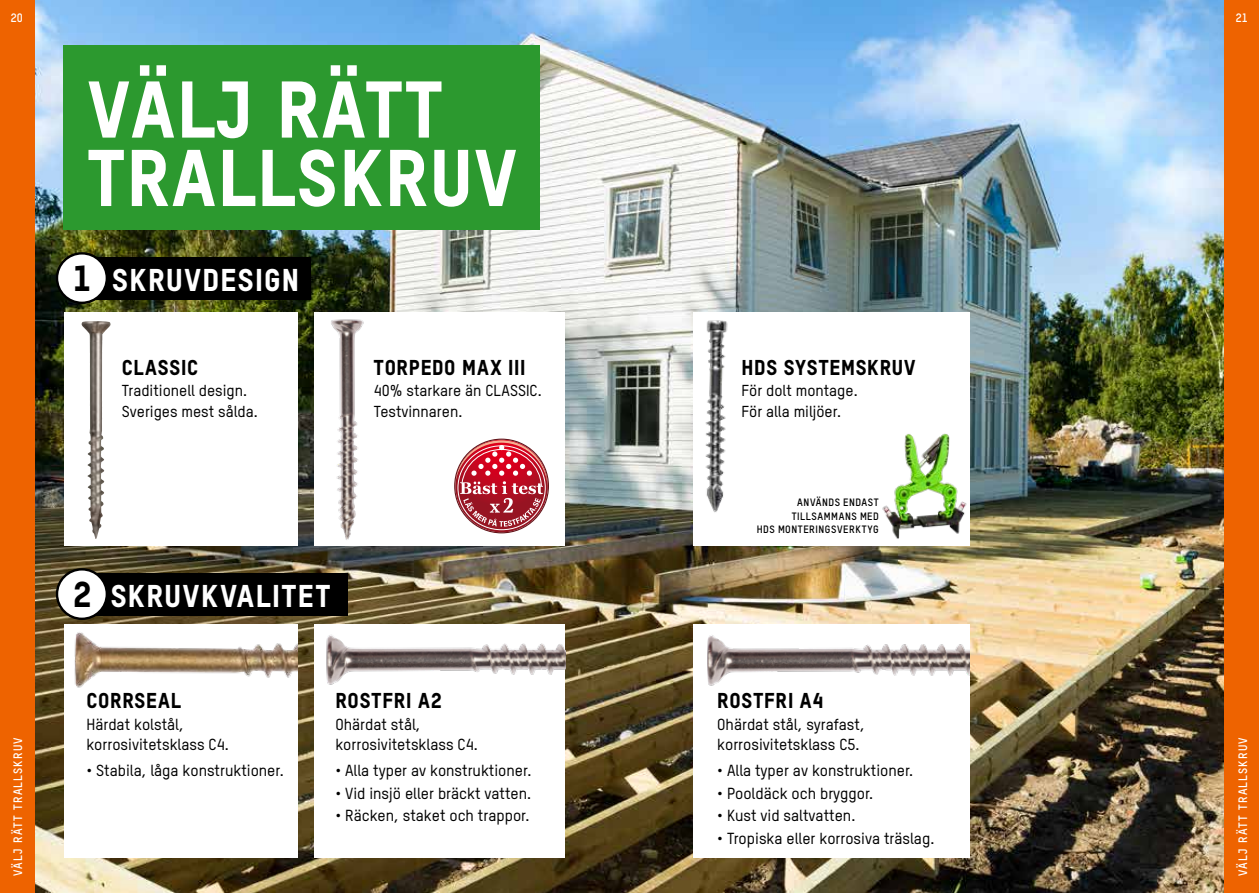
<style>
.page{position:relative;width:1259px;height:893px;background:#fff}
.page>*{position:absolute;margin:0;border:0;box-sizing:border-box;transform-origin:0 0}
.t1{font:800 78.9px/68.4px "TSTAR";letter-spacing:.03em;color:#fff}
.t2{font:800 31.05px "TSTAR";letter-spacing:.05em;color:#fff}
.t3{font:800 21.15px "TSTAR";letter-spacing:.04em;color:#000}
.t4{font:500 15.75px/19.5px "TSTAR";color:#000}
.t5{font:500 15.6px/20.9px "TSTAR";color:#000}
.t6{font:700 12px "TSTAR";letter-spacing:.1em;color:#fff}
.t7{font:700 10.5px/13.5px "TSTAR";letter-spacing:.055em;color:#000;text-align:right}
.s1{font-size:35.55px;color:#000}
</style>
<div class="page">
<img style="left:34px;top:0;width:1191px;height:893px">
<div style="left:64px;top:45px;width:476px;height:185px;background:#2c992f"></div>
<div style="left:1225px;top:0;width:34px;height:893px;background:#ee6300"></div>
<div style="left:0;top:0;width:34px;height:893px;background:#ee6300"></div>
<div style="left:64px;top:312px;width:234px;height:234px;background:#fff"></div>
<img style="left:82px;top:321px;width:15px;height:109px">
<div style="left:87px;top:257px;width:223px;height:43px;background:#000"></div>
<div style="left:57px;top:253px;width:50px;height:50px;background:#fff;border-radius:50%"></div>
<div style="left:56px;top:252px;width:52px;height:52px;border:2px solid #000;border-radius:50%"></div>
<div style="left:314px;top:312px;width:251px;height:234px;background:#fff"></div>
<img style="left:331px;top:319px;width:33px;height:221px">
<svg style="left:454px;top:439px;width:95px;height:94px"></svg>
<div style="left:693px;top:312px;width:276px;height:234px;background:#fff"></div>
<img style="left:693px;top:305px;width:44px;height:208px">
<div style="left:64px;top:624px;width:234px;height:234px;background:#fff"></div>
<img style="left:74px;top:632px;width:224px;height:56px">
<div style="left:87px;top:573px;width:261px;height:43px;background:#000"></div>
<div style="left:57px;top:569px;width:50px;height:50px;background:#fff;border-radius:50%"></div>
<div style="left:56px;top:568px;width:52px;height:52px;border:2px solid #000;border-radius:50%"></div>
<div style="left:693px;top:624px;width:276px;height:234px;background:#fff"></div>
<img style="left:707px;top:635px;width:262px;height:51px">
<div style="left:314px;top:624px;width:251px;height:234px;background:#fff"></div>
<img style="left:326px;top:635px;width:239px;height:50px">
<img style="left:875px;top:422px;width:100px;height:130px">
<p class="t6" style="left:11px;top:10px;width:14px">20</p>
<p class="t6" style="left:1236px;top:10px;width:14px">21</p>
<h1 class="t1" style="left:88px;top:74px;width:430px">VÄLJ RÄTT<br>TRALLSKRUV</h1>
<h2 class="t2" style="left:73px;top:261px;width:227px"><span class="s1">1</span> SKRUVDESIGN</h2>
<h3 class="t3" style="left:122px;top:355px;width:78px">CLASSIC</h3>
<p class="t5" style="left:122px;top:380px;width:137px">Traditionell design.<br>Sveriges mest sålda.</p>
<h3 class="t3" style="left:374px;top:355px;width:153px">TORPEDO MAX III</h3>
<p class="t5" style="left:374px;top:380px;width:169px">40% starkare än CLASSIC.<br>Testvinnaren.</p>
<h2 class="t2" style="left:73px;top:577px;width:258px"><span class="s1">2</span> SKRUVKVALITET</h2>
<h3 class="t3" style="left:741px;top:355px;width:176px">HDS SYSTEMSKRUV</h3>
<p class="t5" style="left:741px;top:380px;width:118px">För dolt montage.<br>För alla miljöer.</p>
<p class="t7" style="left:757px;top:496px;width:123px">ANVÄNDS ENDAST<br>TILLSAMMANS MED<br>HDS MONTERINGSVERKTYG</p>
<h3 class="t3" style="left:86px;top:687px;width:96px">CORRSEAL</h3>
<h3 class="t3" style="left:335px;top:687px;width:108px">ROSTFRI A2</h3>
<h3 class="t3" style="left:717px;top:687px;width:107px">ROSTFRI A4</h3>
<p class="t4" style="left:717px;top:714px;width:149px">Ohärdat stål, syrafast, korrosivitetsklass C5.</p>
<p class="t4" style="left:86px;top:714px;width:144px">Härdat kolstål, korrosivitetsklass C4.</p>
<p class="t4" style="left:335px;top:714px;width:144px">Ohärdat stål, korrosivitetsklass C4.</p>
<p class="t6" style="left:11px;top:876px;width:140px;rotate:-90deg">VÄLJ RÄTT TRALLSKRUV</p>
<p class="t6" style="left:1235px;top:876px;width:140px;rotate:-90deg">VÄLJ RÄTT TRALLSKRUV</p>
<p class="t4" style="left:86px;top:761px;width:199px">• Stabila, låga konstruktioner.</p>
<p class="t4" style="left:335px;top:761px;width:198px">• Alla typer av konstruktioner.</p>
<p class="t4" style="left:335px;top:783px;width:197px">• Vid insjö eller bräckt vatten.</p>
<p class="t4" style="left:335px;top:806px;width:196px">• Räcken, staket och trappor.</p>
<p class="t4" style="left:717px;top:761px;width:198px">• Alla typer av konstruktioner.</p>
<p class="t4" style="left:717px;top:783px;width:158px">• Pooldäck och bryggor.</p>
<p class="t4" style="left:717px;top:806px;width:140px">• Kust vid saltvatten.</p>
<p class="t4" style="left:717px;top:828px;width:219px">• Tropiska eller korrosiva träslag.</p>
</div>
